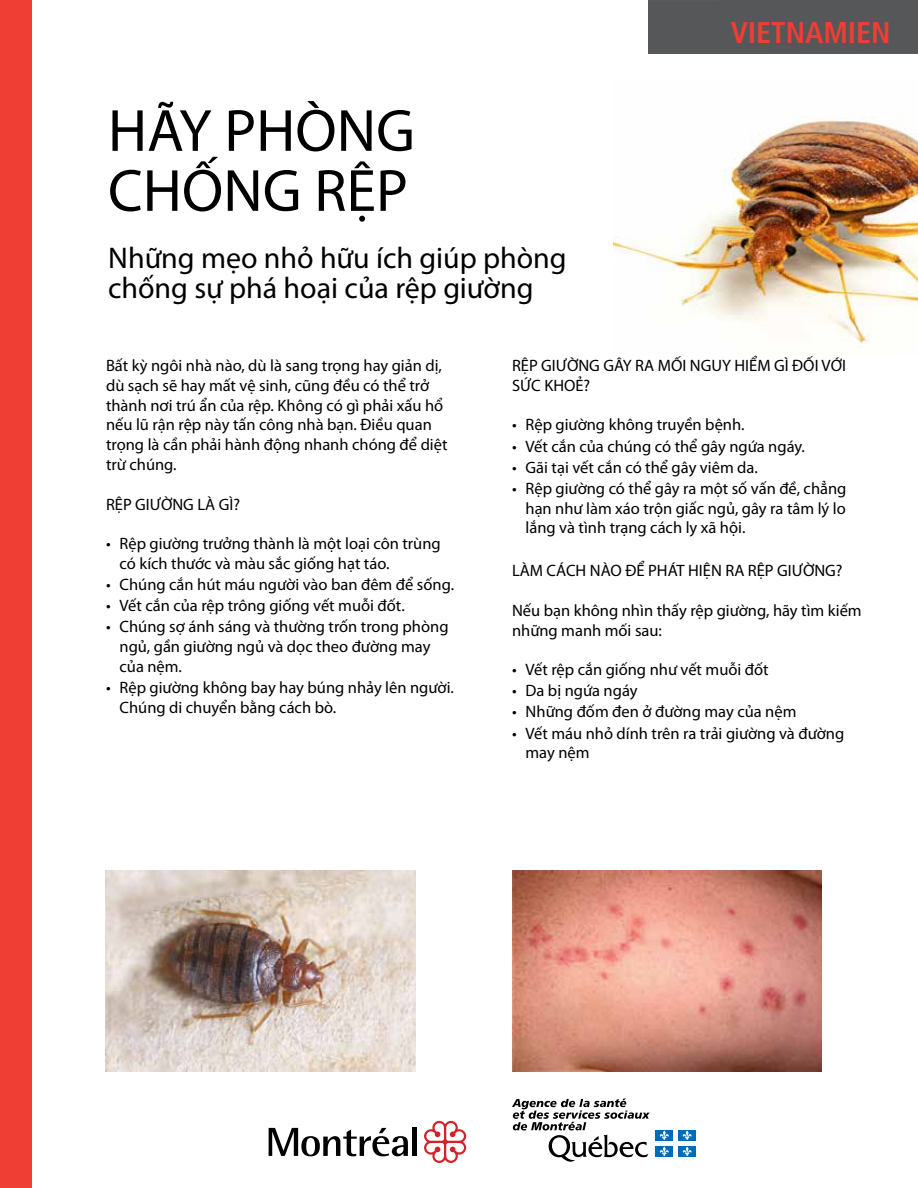
<style>
.page{position:relative;width:918px;height:1188px;background:#fff}
.page>*{position:absolute;margin:0;border:0;box-sizing:border-box;transform-origin:0 0}
.t1{font:60px/60px "Myriad Pro";color:#000}
.t2{font:30px/30px "Myriad Pro";color:#000}
.t3{font:700 condensed 30px "Frutiger";color:#ef3e33}
.t4{font:16.5px/19.8px "Myriad Pro";color:#000}
</style>
<div class="page">
<hr style="left:917px;top:0;width:1px;height:1188px;background:#ef3e33">
<img style="left:614px;top:82px;width:304px;height:273px">
<div style="left:0;top:0;width:31px;height:1188px;background:#ef3e33"></div>
<div style="left:648px;top:0;width:270px;height:54px;background:#555759"></div>
<img style="left:105px;top:870px;width:310px;height:201px">
<img style="left:512px;top:870px;width:310px;height:201px">
<svg style="left:269px;top:1128px;width:139px;height:28px"></svg>
<div style="left:412px;top:1128px;width:5px;height:28px;background:#000"></div>
<svg style="left:424px;top:1121px;width:42px;height:42px"></svg>
<svg style="left:512px;top:1099px;width:138px;height:63px"></svg>
<div style="left:655px;top:1130px;width:18px;height:11px;background:#006bb6"></div>
<svg style="left:660px;top:1130px;width:9px;height:10px"></svg>
<div style="left:678px;top:1130px;width:18px;height:11px;background:#006bb6"></div>
<svg style="left:682px;top:1130px;width:10px;height:10px"></svg>
<div style="left:655px;top:1146px;width:18px;height:11px;background:#006bb6"></div>
<svg style="left:660px;top:1146px;width:9px;height:10px"></svg>
<div style="left:678px;top:1146px;width:18px;height:11px;background:#006bb6"></div>
<svg style="left:682px;top:1146px;width:10px;height:10px"></svg>
<h1 class="t1" style="left:108px;top:100px;width:308px">HÃY PHÒNG<br>CHỐNG RỆP</h1>
<h2 class="t2" style="left:108px;top:242px;width:460px">Những mẹo nhỏ hữu ích giúp phòng chống sự phá hoại của rệp giường</h2>
<h2 class="t3" style="left:731px;top:15px;width:161px">VIETNAMIEN</h2>
<p class="t4" style="left:106px;top:355px;width:343px">Bất kỳ ngôi nhà nào, dù là sang trọng hay giản dị, dù sạch sẽ hay mất vệ sinh, cũng đều có thể trở thành nơi trú ẩn của rệp. Không có gì phải xấu hổ nếu lũ rận rệp này tấn công nhà bạn. Điều quan trọng là cần phải hành động nhanh chóng để diệt trừ chúng.</p>
<p class="t4" style="left:106px;top:494px;width:136px">RỆP GIƯỜNG LÀ GÌ?</p>
<p class="t4" style="left:120px;top:533px;width:323px;text-indent:-13px">• Rệp giường trưởng thành là một loại côn trùng có kích thước và màu sắc giống hạt táo.</p>
<p class="t4" style="left:106px;top:574px;width:350px">• Chúng cắn hút máu người vào ban đêm để sống.</p>
<p class="t4" style="left:106px;top:596px;width:300px">• Vết cắn của rệp trông giống vết muỗi đốt.</p>
<p class="t4" style="left:120px;top:617px;width:331px;text-indent:-13px">• Chúng sợ ánh sáng và thường trốn trong phòng ngủ, gần giường ngủ và dọc theo đường may của nệm.</p>
<p class="t4" style="left:120px;top:677px;width:336px;text-indent:-13px">• Rệp giường không bay hay búng nhảy lên người.<br>Chúng di chuyển bằng cách bò.</p>
<p class="t4" style="left:512px;top:355px;width:336px">RỆP GIƯỜNG GÂY RA MỐI NGUY HIỂM GÌ ĐỐI VỚI<br>SỨC KHOẺ?</p>
<p class="t4" style="left:512px;top:415px;width:234px">• Rệp giường không truyền bệnh.</p>
<p class="t4" style="left:512px;top:436px;width:295px">• Vết cắn của chúng có thể gây ngứa ngáy.</p>
<p class="t4" style="left:512px;top:457px;width:247px">• Gãi tại vết cắn có thể gây viêm da.</p>
<p class="t4" style="left:526px;top:478px;width:323px;text-align:justify;text-indent:-13px">• Rệp giường có thể gây ra một số vấn đề, chẳng hạn như làm xáo trộn giấc ngủ, gây ra tâm lý lo lắng và tình trạng cách ly xã hội.</p>
<p class="t4" style="left:512px;top:560px;width:332px">LÀM CÁCH NÀO ĐỂ PHÁT HIỆN RA RỆP GIƯỜNG?</p>
<p class="t4" style="left:512px;top:600px;width:351px">Nếu bạn không nhìn thấy rệp giường, hãy tìm kiếm những manh mối sau:</p>
<p class="t4" style="left:512px;top:659px;width:258px">• Vết rệp cắn giống như vết muỗi đốt</p>
<p class="t4" style="left:512px;top:681px;width:127px">• Da bị ngứa ngáy</p>
<p class="t4" style="left:512px;top:702px;width:286px">• Những đốm đen ở đường may của nệm</p>
<p class="t4" style="left:526px;top:723px;width:320px;text-indent:-13px">• Vết máu nhỏ dính trên ra trải giường và đường may nệm</p>
</div>
